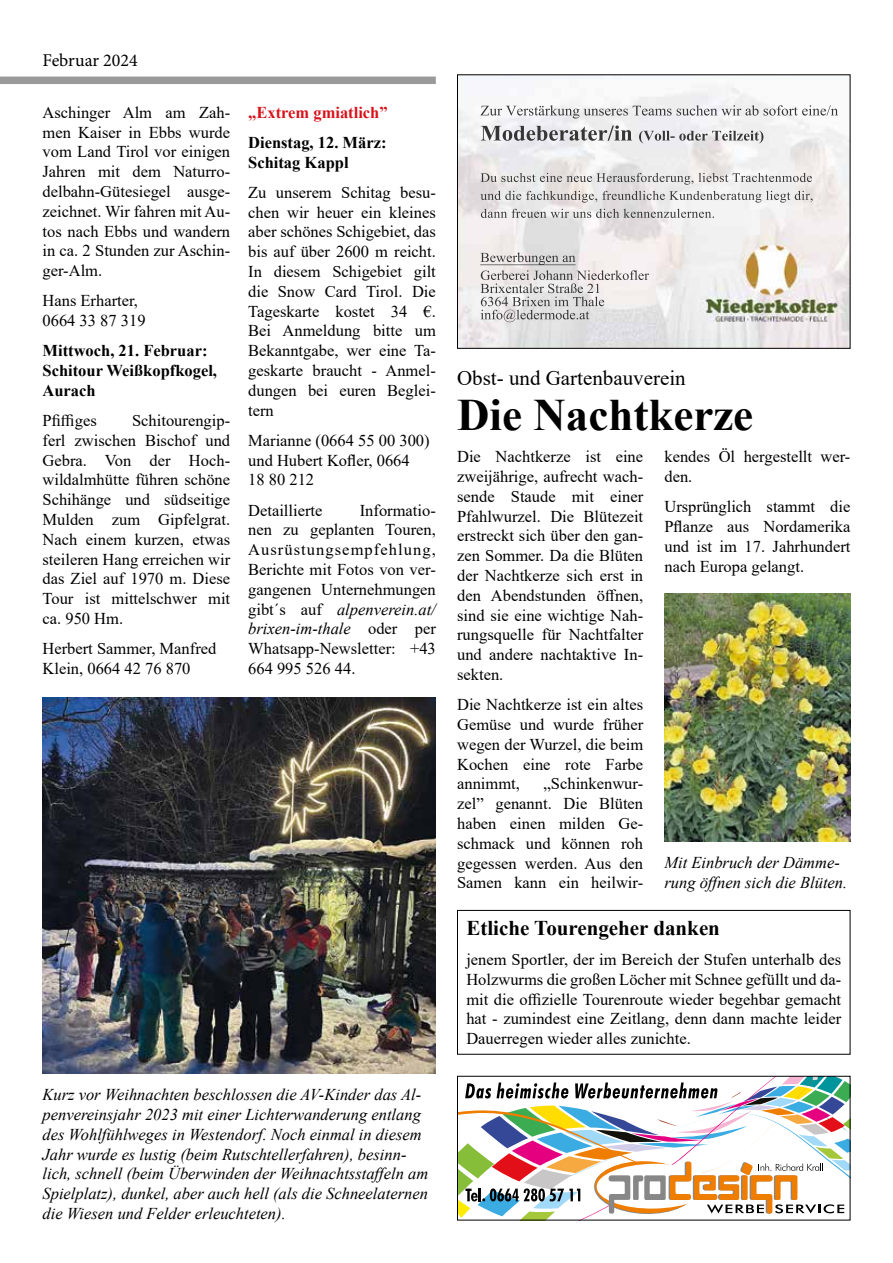
<style>
.page{position:relative;width:893px;height:1263px;background:#fff}
.page>*{position:absolute;margin:0;border:0;box-sizing:border-box;transform-origin:0 0}
.t1{font:700 45px "Times New Roman";color:#000}
.t2{font:700 21px "Times New Roman";color:#000}
.t3{font:21px "Times New Roman";color:#000}
.t4{font:18px "Minion Pro";color:#000}
.t5{font:16.5px/19.8px "Times New Roman";color:#000;text-align:justify}
.t6{font:italic 16.5px/19.8px "Times New Roman";color:#000}
.t7{font:700 16.5px/19.8px "Times New Roman";color:#000}
.t8{font:700 16.5px "Times New Roman";color:#d8111a}
.s1{font-style:italic}
</style>
<div class="page">
<div style="left:0;top:77px;width:436px;height:7px;background:#9a9a9a"></div>
<img style="left:43px;top:697px;width:393px;height:377px">
<img style="left:664px;top:593px;width:186px;height:249px">
<img style="left:459px;top:76px;width:389px;height:271px">
<img style="left:480px;top:252px;width:71px;height:10px">
<img style="left:546px;top:270px;width:92px;height:10px">
<img style="left:496px;top:283px;width:103px;height:10px">
<img style="left:488px;top:297px;width:110px;height:9px">
<img style="left:504px;top:310px;width:65px;height:12px">
<div style="left:457px;top:74px;width:393px;height:275px;border:1px solid #000"></div>
<div style="left:457px;top:910px;width:393px;height:144px;border:1px solid #000"></div>
<svg style="left:459px;top:1078px;width:389px;height:140px"></svg>
<div style="left:457px;top:1076px;width:393px;height:144px;border:1px solid #000"></div>
<p class="t4" style="left:43px;top:48px;width:97px">Februar 2024</p>
<p class="t5" style="left:43px;top:102px;width:189px">Aschinger Alm am Zah&shy;men Kaiser in Ebbs wurde vom Land Tirol vor einigen Jahren mit dem Naturro&shy;delbahn-Gütesiegel ausge&shy;zeichnet. Wir fahren mit Au&shy;tos nach Ebbs und wandern in ca. 2 Stunden zur Aschin&shy;ger-Alm.</p>
<p class="t5" style="left:43px;top:290px;width:105px">Hans Erharter,<br>0664 33 87 319</p>
<p class="t7" style="left:43px;top:340px;width:176px">Mittwoch, 21. Februar:<br>Schitour Weißkopfkogel,<br>Aurach</p>
<p class="t5" style="left:43px;top:410px;width:56px">Pfiffiges</p>
<p class="t5" style="left:43px;top:410px;width:189px;text-indent:90px">Schitourengip&shy;ferl zwischen Bischof und Gebra. Von der Hoch&shy;wildalmhütte führen schöne Schihänge und südseitige Mulden zum Gipfelgrat.<br>Nach einem kurzen, etwas steileren Hang erreichen wir das Ziel auf 1970 m. Diese Tour ist mittelschwer mit ca. 950 Hm.</p>
<p class="t5" style="left:43px;top:638px;width:175px">Herbert Sammer, Manfred<br>Klein, 0664 42 76 870</p>
<p class="t8" style="left:248px;top:100px;width:141px">„Extrem gmiatlich”</p>
<p class="t7" style="left:248px;top:132px;width:140px">Dienstag, 12. März:<br>Schitag Kappl</p>
<p class="t5" style="left:248px;top:182px;width:189px">Zu unserem Schitag besu&shy;chen wir heuer ein kleines aber schönes Schigebiet, das bis auf über 2600 m reicht.<br>In diesem Schigebiet gilt die Snow Card Tirol. Die Tageskarte kostet 34 €.<br>Bei Anmeldung bitte um Bekanntgabe, wer eine Ta&shy;geskarte braucht - Anmel&shy;dungen bei euren Beglei&shy;tern</p>
<p class="t5" style="left:248px;top:430px;width:183px;text-align:left">Marianne (0664 55 00 300) und Hubert Kofler, 0664<br>18 80 212</p>
<p class="t5" style="left:248px;top:500px;width:76px">Detaillierte</p>
<p class="t5" style="left:248px;top:500px;width:189px;text-indent:112px">Informatio&shy;nen zu geplanten Touren, Ausrüstungsempfehlung, Berichte mit Fotos von ver&shy;gangenen Unternehmungen gibt´s auf <span class="s1">alpenverein.at/ brixen-im-thale</span> oder per Whatsapp-Newsletter: +43<br>664 995 526 44.</p>
<p class="t6" style="left:43px;top:1084px;width:387px">Kurz vor Weihnachten beschlossen die AV-Kinder das Al&shy;penvereinsjahr 2023 mit einer Lichterwanderung entlang des Wohlfühlweges in Westendorf. Noch einmal in diesem Jahr wurde es lustig (beim Rutschtellerfahren), besinn&shy;lich, schnell (beim Überwinden der Weihnachtsstaffeln am Spielplatz), dunkel, aber auch hell (als die Schneelaternen die Wiesen und Felder erleuchteten).</p>
<p class="t3" style="left:457px;top:363px;width:230px">Obst- und Gartenbauverein</p>
<h1 class="t1" style="left:457px;top:382px;width:298px">Die Nachtkerze</h1>
<p class="t5" style="left:664px;top:446px;width:188px">kendes Öl hergestellt wer&shy;den.</p>
<p class="t5" style="left:664px;top:496px;width:188px">Ursprünglich stammt die Pflanze aus Nordamerika und ist im 17. Jahrhundert nach Europa gelangt.</p>
<p class="t5" style="left:457px;top:446px;width:188px">Die Nachtkerze ist eine zweijährige, aufrecht wach&shy;sende Staude mit einer Pfahlwurzel. Die Blütezeit erstreckt sich über den gan&shy;zen Sommer. Da die Blüten der Nachtkerze sich erst in den Abendstunden öffnen, sind sie eine wichtige Nah&shy;rungsquelle für Nachtfalter und andere nachtaktive In&shy;sekten.</p>
<p class="t5" style="left:457px;top:694px;width:188px">Die Nachtkerze ist ein altes Gemüse und wurde früher wegen der Wurzel, die beim Kochen eine rote Farbe annimmt,</p>
<p class="t5" style="left:457px;top:773px;width:188px;text-indent:86px">„Schinkenwur&shy;zel” genannt. Die Blüten haben einen milden Ge&shy;schmack und können roh gegessen werden. Aus den Samen kann ein heilwir-</p>
<p class="t6" style="left:664px;top:852px;width:184px">Mit Einbruch der Dämme&shy;rung öffnen sich die Blüten.</p>
<p class="t2" style="left:466px;top:912px;width:255px">Etliche Tourengeher danken</p>
<p class="t5" style="left:466px;top:949px;width:376px">jenem Sportler, der im Bereich der Stufen unterhalb des Holzwurms die großen Löcher mit Schnee gefüllt und da&shy;mit die offizielle Tourenroute wieder begehbar gemacht hat - zumindest eine Zeitlang, denn dann machte leider Dauerregen wieder alles zunichte.</p>
</div>
